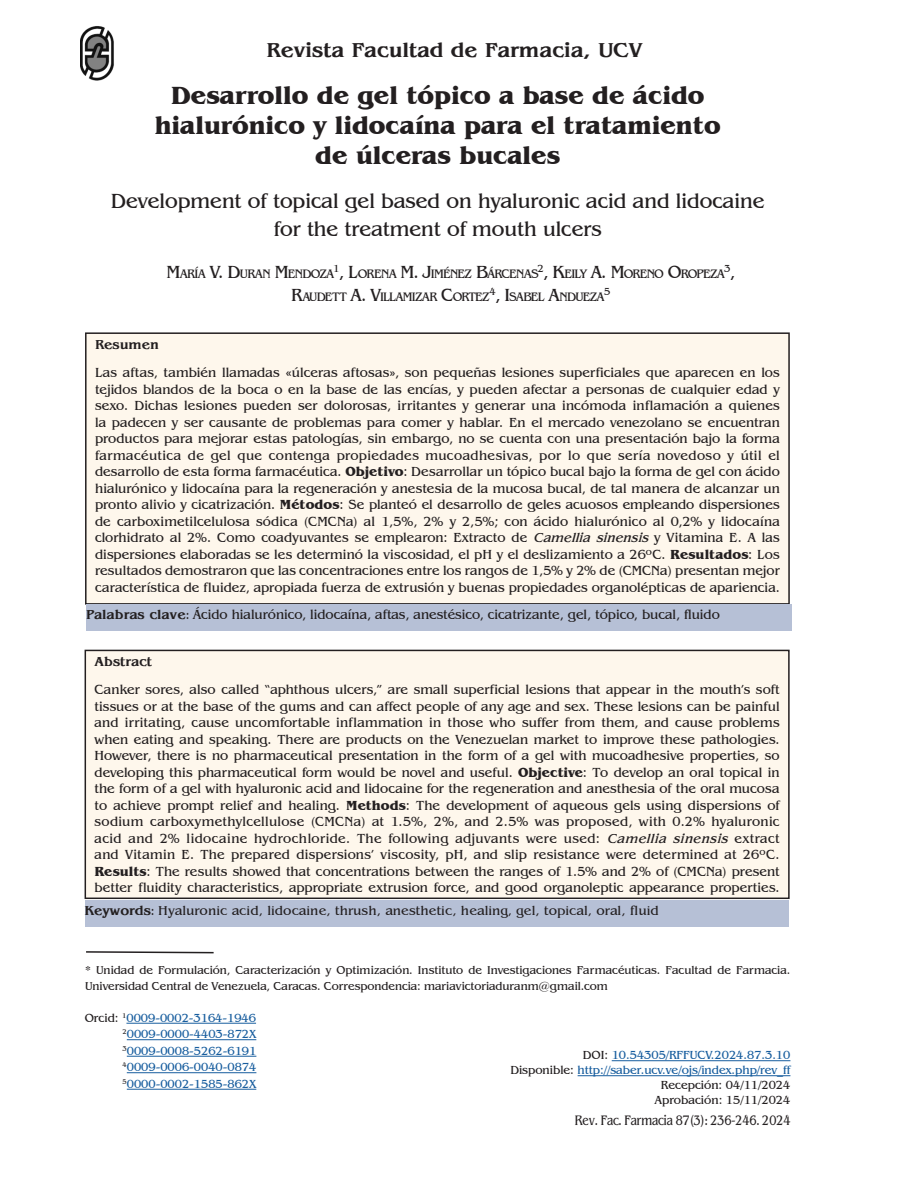
<style>
.page{position:relative;width:918px;height:1188px;background:#fff}
.page>*{position:absolute;margin:0;border:0;box-sizing:border-box;transform-origin:0 0}
.Titulo_Revfar{font:700 25.5px "Benguiat IT Cby BT";color:#231f20}
.Título_inglés_Revfar{font:21px "Benguiat IT Cby BT";color:#231f20}
.t1{font:700 21px "Benguiat";color:#231f20}
.RES-ABS_RevFar{font:13.5px/16.5px "Benguiat IT Cby BT";color:#231f20;text-align:justify}
.Título_inglés{font:13.5px "Benguiat IT Cby BT";color:#231f20}
.Título_inglés-2{font:13.5px "Benguiat";color:#231f20}
.Autores{font:13.5px "Benguiat Condensed BQ";color:#231f20}
.Título_inglés-3{font:700 13.5px "Benguiat";color:#231f20}
.AutoresRF{font:12.6px "Benguiat IT Cby BT";letter-spacing:-.06em;color:#231f20}
.Título_inglés-4{font:12px "Benguiat IT Cby BT";color:#175d9e}
.Autores-2{font:12px "Benguiat IT Cby BT";color:#175d9e}
.Autores-3{font:12px "Benguiat IT Cby BT";color:#231f20}
.Instituciones_Revfar{font:11.7px/16.5px "Benguiat IT Cby BT";color:#231f20}
.AutoresRF-2{font:10.5px "Benguiat IT Cby BT";color:#231f20}
.s1{font-size:18px}
.s2{font-weight:700}
.s3{font-family:"Benguiat";font-style:italic}
.s4{font-family:"Benguiat";font-weight:700}
.s5{font-family:"Benguiat Condensed BQ"}
.s6{color:#231f20}
</style>
<div class="page">
<img style="left:81px;top:26px;width:33px;height:55px">
<svg style="left:86px;top:951px;width:128px;height:3px"></svg>
<div style="left:85px;top:650px;width:704px;height:248px;background:#fef7ec"></div>
<div style="left:85px;top:650px;width:705px;height:249px;border:2px solid #231f20"></div>
<hr style="left:612px;top:1060px;width:178px;height:1px;background:#175d9e">
<hr style="left:578px;top:1075px;width:212px;height:1px;background:#175d9e">
<div style="left:85px;top:901px;width:703px;height:26px;background:#b6c0d6"></div>
<hr style="left:126px;top:1023px;width:130px;height:1px;background:#175d9e">
<hr style="left:127px;top:1039px;width:129px;height:1px;background:#175d9e">
<hr style="left:127px;top:1056px;width:129px;height:1px;background:#175d9e">
<hr style="left:127px;top:1072px;width:129px;height:1px;background:#175d9e">
<hr style="left:127px;top:1089px;width:129px;height:1px;background:#175d9e">
<div style="left:86px;top:333px;width:703px;height:271px;background:#fef7ec"></div>
<div style="left:85px;top:332px;width:705px;height:273px;border:2px solid #231f20"></div>
<div style="left:86px;top:605px;width:705px;height:26px;background:#b6c0d6"></div>
<h2 class="t1" style="left:266px;top:38px;width:378px">Revista Facultad de Farmacia, UCV</h2>
<p class="Titulo_Revfar" style="left:171px;top:80px;width:535px">Desarrollo de gel tópico a base de ácido</p>
<p class="Titulo_Revfar" style="left:155px;top:110px;width:567px">hialurónico y lidocaína para el tratamiento</p>
<p class="Titulo_Revfar" style="left:315px;top:140px;width:246px">de úlceras bucales</p>
<p class="Título_inglés_Revfar" style="left:111px;top:188px;width:655px">Development of topical gel based on hyaluronic acid and lidocaine</p>
<p class="Título_inglés_Revfar" style="left:274px;top:217px;width:329px">for the treatment of mouth ulcers</p>
<p class="AutoresRF" style="left:166px;top:267px;width:560px"><span class="s1">M</span>ARÍA <span class="s1">V. D</span>URAN <span class="s1">M</span>ENDOZA<sup>1</sup><span class="s1">, L</span>ORENA <span class="s1">M. J</span>IMÉNEZ <span class="s1">B</span>ÁRCENAS<sup>2</sup><span class="s1">, K</span>EILY <span class="s1">A. M</span>ORENO <span class="s1">O</span>ROPEZA</p>
<p class="AutoresRF-2" style="left:724px;top:263px;width:13px">3<span class="s1">,</span></p>
<p class="AutoresRF" style="left:291px;top:289px;width:315px"><span class="s1">R</span>AUDETT <span class="s1">A. V</span>ILLAMIZAR <span class="s1">C</span>ORTEZ<sup>4</sup><span class="s1">, I</span>SABEL <span class="s1">A</span>NDUEZA</p>
<p class="AutoresRF-2" style="left:604px;top:285px;width:8px">5</p>
<p class="Título_inglés-3" style="left:95px;top:337px;width:65px">Resumen</p>
<p class="RES-ABS_RevFar" style="left:95px;top:364px;width:686px">Las aftas, también llamadas «úlceras aftosas», son pequeñas lesiones superficiales que aparecen en los tejidos blandos de la boca o en la base de las encías, y pueden afectar a personas de cualquier edad y sexo. Dichas lesiones pueden ser dolorosas, irritantes y generar una incómoda inflamación a quienes la padecen y ser causante de problemas para comer y hablar. En el mercado venezolano se encuentran productos para mejorar estas patologías, sin embargo, no se cuenta con una presentación bajo la forma farmacéutica de gel que contenga propiedades mucoadhesivas, por lo que sería novedoso y útil el desarrollo de esta forma farmacéutica. <span class="s2">Objetivo</span>: Desarrollar un tópico bucal bajo la forma de gel con ácido hialurónico y lidocaína para la regeneración y anestesia de la mucosa bucal, de tal manera de alcanzar un pronto alivio y cicatrización. <span class="s2">Métodos</span>: Se planteó el desarrollo de geles acuosos empleando dispersiones de carboximetilcelulosa sódica (CMCNa) al 1,5%, 2% y 2,5%; con ácido hialurónico al 0,2% y lidocaína clorhidrato al 2%. Como coadyuvantes se emplearon: Extracto de <span class="s3">Camellia sinensis</span> y Vitamina E. A las dispersiones elaboradas se les determinó la viscosidad, el pH y el deslizamiento a 26ºC. <span class="s2">Resultados</span>: Los resultados demostraron que las concentraciones entre los rangos de 1,5% y 2% de (CMCNa) presentan mejor característica de fluidez, apropiada fuerza de extrusión y buenas propiedades organolépticas de apariencia.</p>
<p class="Título_inglés" style="left:86px;top:607px;width:635px"><span class="s4">Palabras clave</span><span class="s5">:</span> Ácido hialurónico, lidocaína, aftas, anestésico, cicatrizante, gel, tópico, bucal, fluido</p>
<p class="Título_inglés-3" style="left:95px;top:654px;width:59px">Abstract</p>
<p class="RES-ABS_RevFar" style="left:95px;top:681px;width:687px">Canker sores, also called “aphthous ulcers,” are small superficial lesions that appear in the mouth’s soft tissues or at the base of the gums and can affect people of any age and sex. These lesions can be painful and irritating, cause uncomfortable inflammation in those who suffer from them, and cause problems when eating and speaking. There are products on the Venezuelan market to improve these pathologies.<br>However, there is no pharmaceutical presentation in the form of a gel with mucoadhesive properties, so developing this pharmaceutical form would be novel and useful. <span class="s2">Objective</span>: To develop an oral topical in the form of a gel with hyaluronic acid and lidocaine for the regeneration and anesthesia of the oral mucosa to achieve prompt relief and healing. <span class="s2">Methods</span>: The development of aqueous gels using dispersions of sodium carboxymethylcellulose (CMCNa) at 1.5%, 2%, and 2.5% was proposed, with 0.2% hyaluronic acid and 2% lidocaine hydrochloride. The following adjuvants were used: <span class="s3">Camellia sinensis</span> extract and Vitamin E. The prepared dispersions’ viscosity, pH, and slip resistance were determined at 26ºC.<br><span class="s2">Results</span>: The results showed that concentrations between the ranges of 1.5% and 2% of (CMCNa) present better fluidity characteristics, appropriate extrusion force, and good organoleptic appearance properties.</p>
<p class="Título_inglés-2" style="left:85px;top:901px;width:576px"><span class="s2">Keywords</span><span class="s5">:</span> Hyaluronic acid, lidocaine, thrush, anesthetic, healing, gel, topical, oral, fluid</p>
<p class="Instituciones_Revfar" style="left:85px;top:962px;width:707px">* Unidad de Formulación, Caracterización y Optimización. Instituto de Investigaciones Farmacéuticas. Facultad de Farmacia.<br>Universidad Central de Venezuela, Caracas. Correspondencia: mariavictoriaduranm@gmail.com</p>
<p class="Título_inglés-4" style="left:85px;top:1011px;width:173px"><span class="s6">Orcid:</span> <sup>1</sup>0009-0002-3164-1946</p>
<p class="Título_inglés-4" style="left:123px;top:1027px;width:135px"><sup>2</sup>0009-0000-4403-872X</p>
<p class="Título_inglés-4" style="left:123px;top:1044px;width:135px"><sup>3</sup>0009-0008-5262-6191</p>
<p class="Título_inglés-4" style="left:123px;top:1060px;width:135px"><sup>4</sup>0009-0006-0040-0874</p>
<p class="Título_inglés-4" style="left:123px;top:1077px;width:135px"><sup>5</sup>0000-0002-1585-862X</p>
<p class="Autores-2" style="left:583px;top:1048px;width:209px"><span class="s6">DOI:</span> 10.54305/RFFUCV.2024.87.3.10</p>
<p class="Autores-2" style="left:510px;top:1063px;width:282px"><span class="s6">Disponible:</span> http://saber.ucv.ve/ojs/index.php/rev_ff</p>
<p class="Autores-3" style="left:661px;top:1078px;width:131px">Recepción: 04/11/2024</p>
<p class="Autores-3" style="left:655px;top:1093px;width:137px">Aprobación: 15/11/2024</p>
<p class="Autores" style="left:575px;top:1113px;width:217px">Rev. Fac. Farmacia 87(3): 236-246. 2024</p>
</div>
